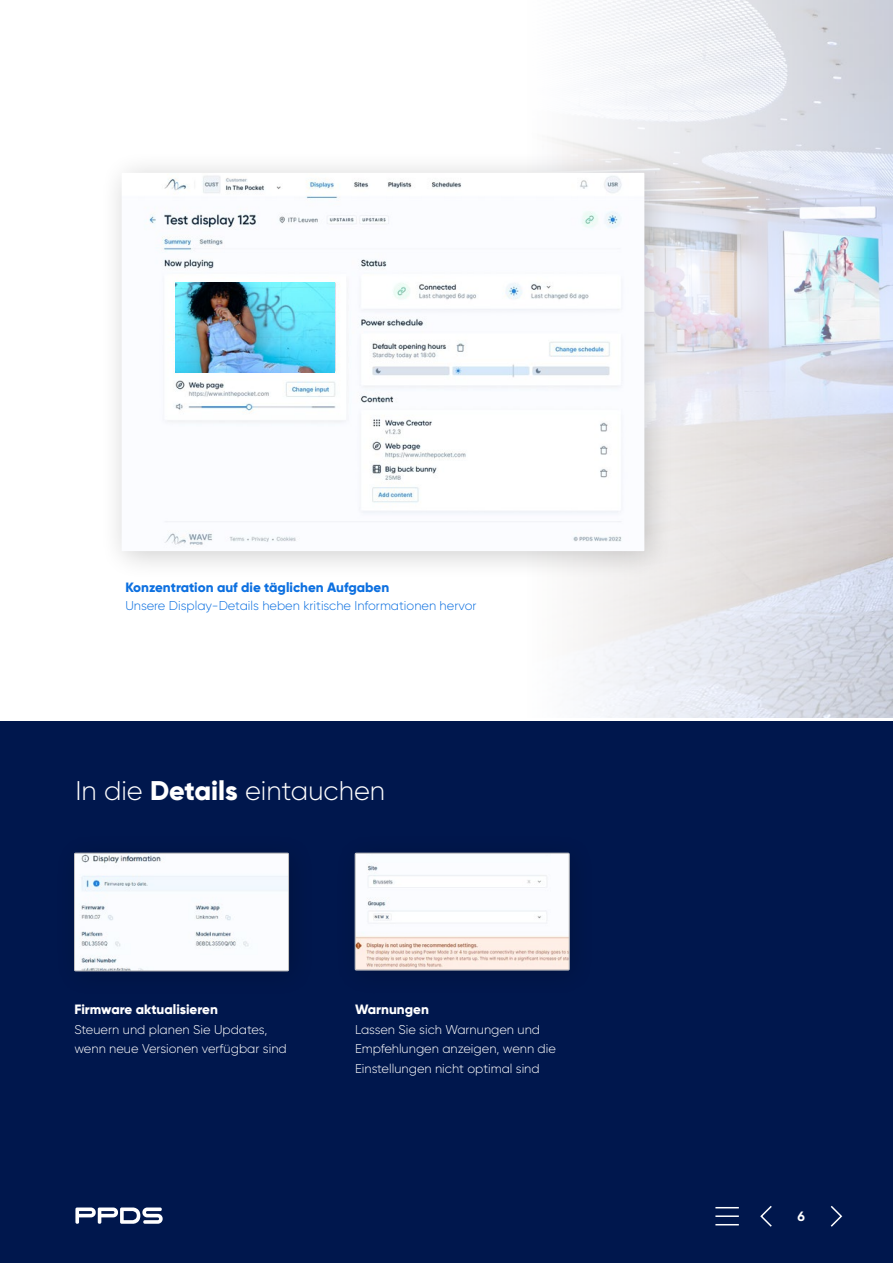
<style>
.page{position:relative;width:893px;height:1263px;background:#fff}
.page>*{position:absolute;margin:0;border:0;box-sizing:border-box;transform-origin:0 0}
.t1{font:300 27px "Gilroy";color:#fff}
.t2{font:800 13.5px "Gilroy";color:#0d70e0}
.t3{font:800 13.5px "Gilroy";color:#fff}
.t4{font:700 13.5px "Gilroy";color:#fff}
.t5{font:300 12.75px/19.5px "Gilroy";color:#fff}
.t6{font:300 12.75px "Gilroy";color:#0d70e0}
.s1{font-weight:800}
</style>
<div class="page">
<div style="left:0;top:722px;width:893px;height:541px;background:#00174d"></div>
<svg style="left:760px;top:1205px;width:12px;height:22px"></svg>
<svg style="left:830px;top:1205px;width:13px;height:22px"></svg>
<svg style="left:715px;top:1207px;width:24px;height:1px"></svg>
<hr style="left:715px;top:1215px;width:24px;height:2px;background:#fff">
<svg style="left:715px;top:1224px;width:24px;height:1px"></svg>
<svg style="left:75px;top:1207px;width:88px;height:17px"></svg>
<img style="left:552px;top:0;width:341px;height:717px">
<img style="left:76px;top:855px;width:211px;height:114px">
<div style="left:74px;top:853px;width:215px;height:118px;border:1px solid #c3c3c3"></div>
<img style="left:357px;top:855px;width:210px;height:113px">
<div style="left:355px;top:853px;width:214px;height:117px;border:1px solid #c3c3c3"></div>
<div style="left:98px;top:150px;width:576px;height:431px;background:#000;opacity:.2"></div>
<img style="left:122px;top:173px;width:522px;height:378px">
<img style="left:176px;top:282px;width:158px;height:90px">
<p class="t2" style="left:125px;top:578px;width:265px">Konzentration auf die täglichen Aufgaben</p>
<p class="t6" style="left:125px;top:598px;width:353px">Unsere Display-Details heben kritische Informationen hervor</p>
<h1 class="t1" style="left:75px;top:774px;width:311px">In die <span class="s1">Details</span> eintauchen</h1>
<p class="t3" style="left:74px;top:1001px;width:145px">Firmware aktualisieren</p>
<p class="t5" style="left:74px;top:1019px;width:214px">Steuern und planen Sie Updates, wenn neue Versionen verfügbar sind</p>
<p class="t3" style="left:355px;top:1001px;width:75px">Warnungen</p>
<p class="t5" style="left:355px;top:1019px;width:202px">Lassen Sie sich Warnungen und<br>Empfehlungen anzeigen, wenn die<br>Einstellungen nicht optimal sind</p>
<p class="t4" style="left:798px;top:1208px;width:9px">6</p>
</div>
